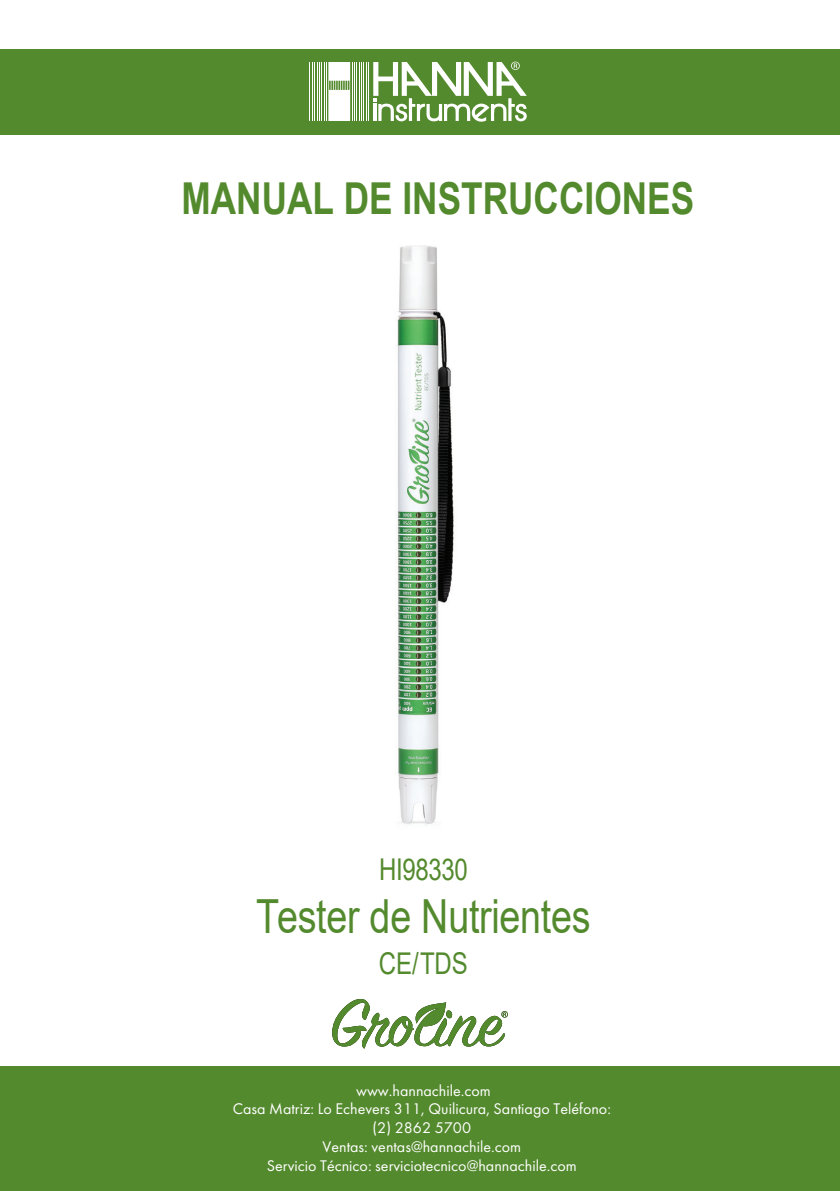
<style>
.page{position:relative;width:840px;height:1191px;background:#fff}
.page>*{position:absolute;margin:0;border:0;box-sizing:border-box;transform-origin:0 0}
._2020-Meter_Code{font:47px "Arial";letter-spacing:-.005em;color:#548a2e;scale:.8 1}
.t1{font:700 44px "Arial";color:#548a2e;scale:.8 1}
._2020-Meter_Code-2{font:30px "Arial";letter-spacing:-.015em;color:#548a2e;scale:.8 1}
.t2{font:16px/18.6px "Futura PT";color:#fff;text-align:center}
</style>
<div class="page">
<div style="left:0;top:49px;width:839px;height:85px;background:#548a2e"></div>
<div style="left:0;top:1066px;width:839px;height:125px;background:#548a2e"></div>
<hr style="left:368px;top:62px;width:1px;height:59px;background:#fff">
<hr style="left:365px;top:62px;width:1px;height:59px;background:#fff">
<hr style="left:363px;top:62px;width:1px;height:59px;background:#fff">
<hr style="left:361px;top:62px;width:1px;height:59px;background:#fff">
<hr style="left:358px;top:62px;width:1px;height:59px;background:#fff">
<hr style="left:356px;top:62px;width:1px;height:59px;background:#fff">
<hr style="left:354px;top:62px;width:1px;height:59px;background:#fff">
<hr style="left:351px;top:62px;width:1px;height:59px;background:#fff">
<hr style="left:326px;top:62px;width:1px;height:59px;background:#fff">
<hr style="left:323px;top:62px;width:1px;height:59px;background:#fff">
<hr style="left:321px;top:62px;width:1px;height:59px;background:#fff">
<hr style="left:319px;top:62px;width:1px;height:59px;background:#fff">
<hr style="left:316px;top:62px;width:1px;height:59px;background:#fff">
<hr style="left:314px;top:62px;width:1px;height:59px;background:#fff">
<hr style="left:312px;top:62px;width:1px;height:59px;background:#fff">
<hr style="left:309px;top:62px;width:1px;height:59px;background:#fff">
<svg style="left:328px;top:62px;width:22px;height:59px"></svg>
<svg style="left:373px;top:62px;width:153px;height:60px"></svg>
<img style="left:397px;top:245px;width:57px;height:580px">
<svg style="left:332px;top:999px;width:175px;height:50px"></svg>
<h2 class="t1" style="left:181px;top:167px;width:642px">MANUAL DE INSTRUCCIONES</h2>
<p class="_2020-Meter_Code-2" style="left:379px;top:849px;width:112px">HI98330</p>
<p class="_2020-Meter_Code" style="left:256px;top:883px;width:419px">Tester de Nutrientes</p>
<p class="_2020-Meter_Code-2" style="left:379px;top:942px;width:112px">CE/TDS</p>
<p class="t2" style="left:233px;top:1081px;width:379px">www.hannachile.com<br>Casa Matriz: Lo Echevers 311, Quilicura, Santiago Teléfono: (2) 2862 5700<br>Ventas: ventas@hannachile.com<br>Servicio Técnico: serviciotecnico@hannachile.com</p>
</div>
